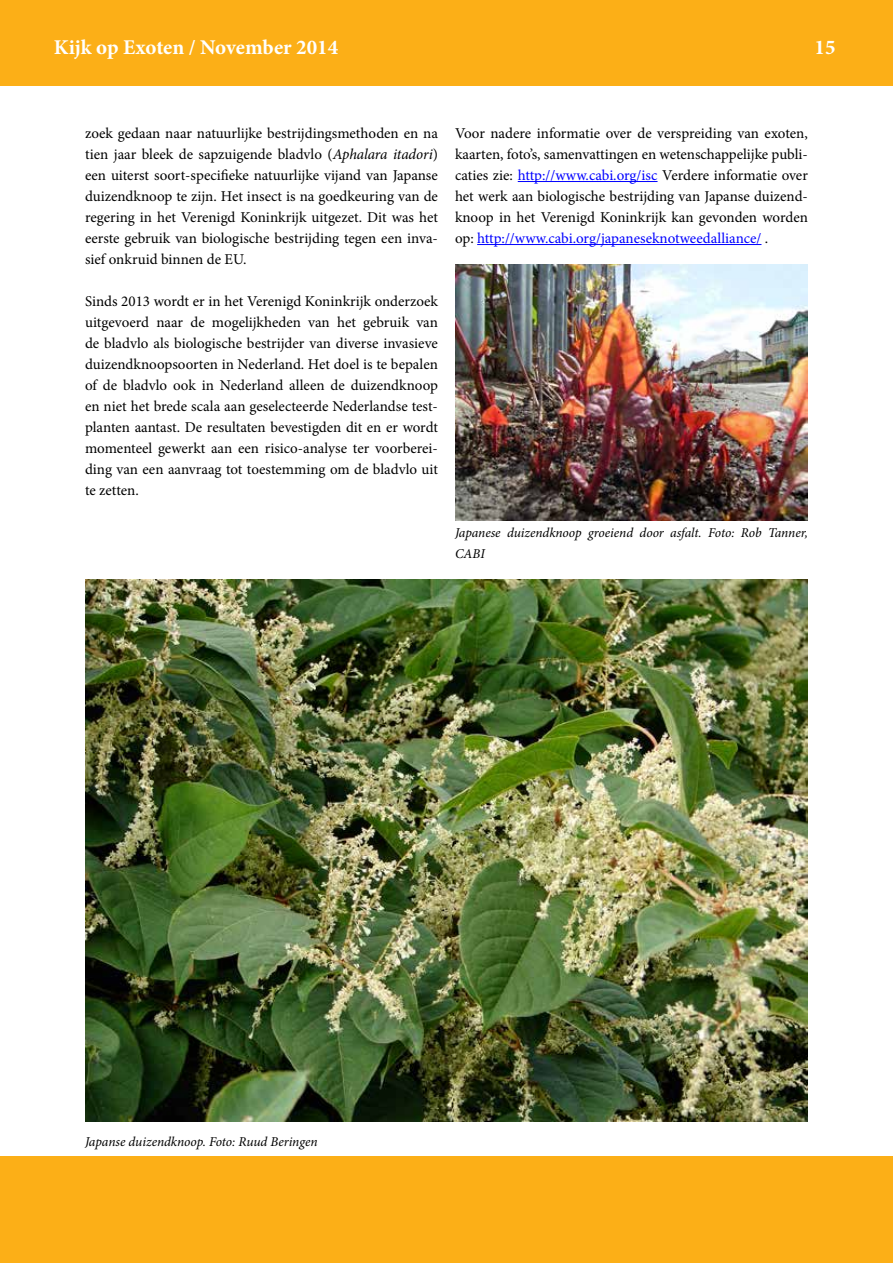
<style>
.page{position:relative;width:893px;height:1263px;background:#fff}
.page>*{position:absolute;margin:0;border:0;box-sizing:border-box;transform-origin:0 0}
.t1{font:700 21px "Minion Pro";letter-spacing:-.005em;color:#fff}
.t2{font:15px/21px "Minion Pro";color:#000;text-align:justify}
.t3{font:italic 13.5px/21px "Minion Pro";letter-spacing:-.005em;color:#000}
.s1{font-style:italic}
.s2{color:#00f}
</style>
<div class="page">
<hr style="left:0;top:1157px;width:1px;height:106px;background:#fcaf17">
<hr style="left:0;top:0;width:1px;height:85px;background:#fcaf17">
<div style="left:1px;top:0;width:892px;height:85px;background:#fcaf17"></div>
<div style="left:1px;top:1157px;width:892px;height:106px;background:#fcaf17"></div>
<img style="left:455px;top:264px;width:353px;height:256px">
<img style="left:85px;top:579px;width:723px;height:542px">
<hr style="left:518px;top:181px;width:139px;height:1px;background:#00f">
<hr style="left:477px;top:244px;width:284px;height:1px;background:#00f">
<h1 class="t1" style="left:54px;top:32px;width:286px">Kijk op Exoten / November 2014</h1>
<h1 class="t1" style="left:814px;top:32px;width:22px">15</h1>
<p class="t2" style="left:85px;top:123px;width:354px">zoek gedaan naar natuurlijke bestrijdingsmethoden en na tien jaar bleek de sapzuigende bladvlo (<span class="s1">Aphalara itadori</span>) een uiterst soort-specifieke natuurlijke vijand van Japanse duizendknoop te zijn. Het insect is na goedkeuring van de regering in het Verenigd Koninkrijk uitgezet. Dit was het eerste gebruik van biologische bestrijding tegen een inva&shy;sief onkruid binnen de EU.</p>
<p class="t2" style="left:85px;top:291px;width:354px">Sinds 2013 wordt er in het Verenigd Koninkrijk onderzoek uitgevoerd naar de mogelijkheden van het gebruik van de bladvlo als biologische bestrijder van diverse invasieve duizendknoopsoorten in Nederland. Het doel is te bepalen of de bladvlo ook in Nederland alleen de duizendknoop en niet het brede scala aan geselecteerde Nederlandse test&shy;planten aantast. De resultaten bevestigden dit en er wordt momenteel gewerkt aan een risico-analyse ter voorberei&shy;ding van een aanvraag tot toestemming om de bladvlo uit te zetten.</p>
<p class="t2" style="left:455px;top:123px;width:354px">Voor nadere informatie over de verspreiding van exoten, kaarten, foto’s, samenvattingen en wetenschappelijke publi&shy;caties zie: <span class="s2">http://www.cabi.org/isc</span> Verdere informatie over het werk aan biologische bestrijding van Japanse duizend&shy;knoop in het Verenigd Koninkrijk kan gevonden worden op: <span class="s2">http://www.cabi.org/japaneseknotweedalliance/</span> .</p>
<p class="t3" style="left:455px;top:522px;width:354px">Japanese duizendknoop groeiend door asfalt. Foto: Rob Tanner,<br>CABI</p>
<p class="t3" style="left:85px;top:1131px;width:234px">Japanse duizendknoop. Foto: Ruud Beringen</p>
</div>
